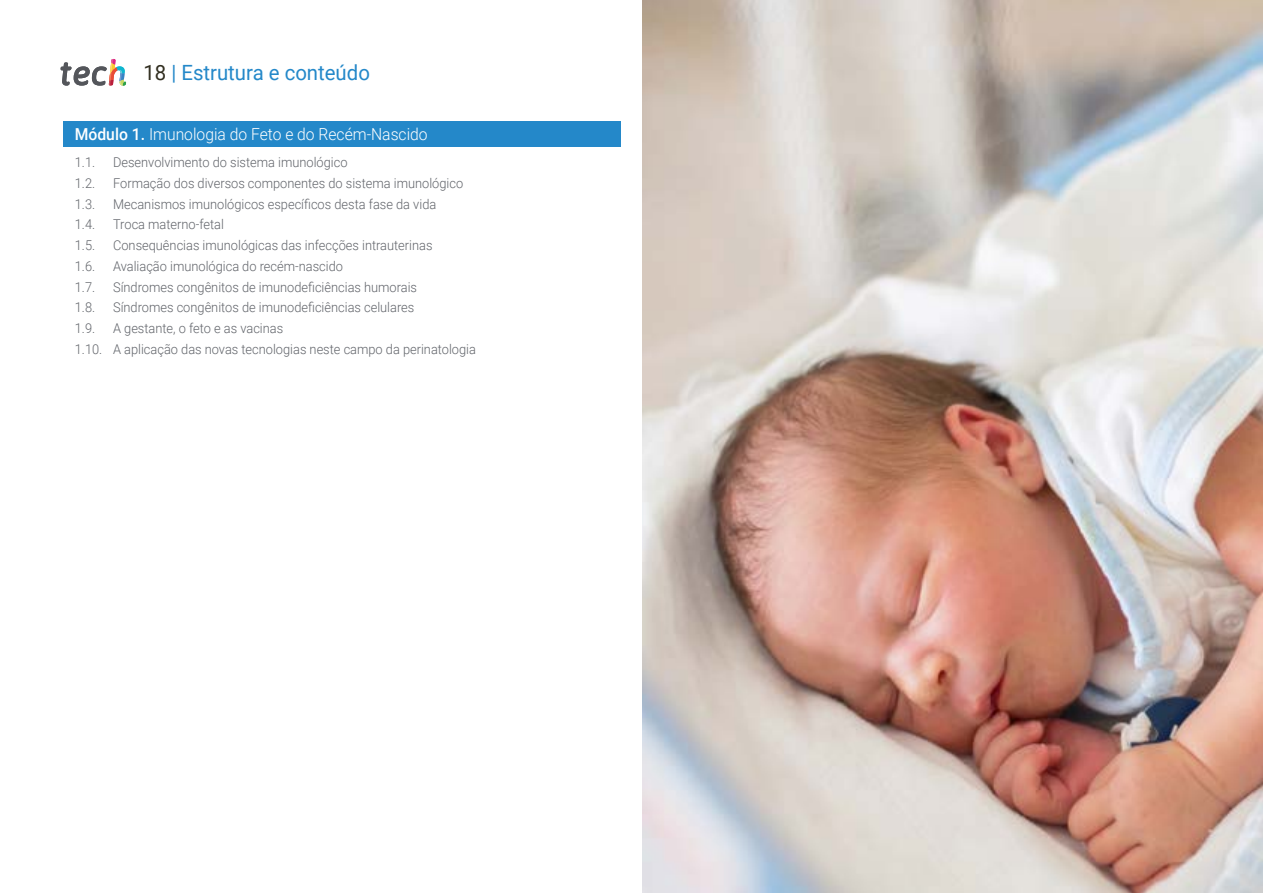
<style>
.page{position:relative;width:1263px;height:893px;background:#fff}
.page>*{position:absolute;margin:0;border:0;box-sizing:border-box;transform-origin:0 0}
.t1{font:21px "Roboto";color:#2488c9}
.t2{font:300 16.5px "Roboto";color:#fff;scale:.95 1}
.t3{font:300 13.5px/20.7px "Roboto";color:#61646a;scale:.95 1}
.s1{color:#312e20}
.s2{font-weight:500}
</style>
<div class="page">
<img style="left:642px;top:0;width:621px;height:893px">
<div style="left:64px;top:121px;width:557px;height:25px;background:#2488c9"></div>
<svg style="left:61px;top:59px;width:65px;height:27px"></svg>
<h1 class="t1" style="left:144px;top:57px;width:228px"><span class="s1">18</span> | Estrutura e conteúdo</h1>
<p class="t2" style="left:75px;top:123px;width:373px"><span class="s2">Módulo 1.</span> Imunologia do Feto e do Recém-Nascido</p>
<p class="t3" style="left:75px;top:151px;width:23px">1.1.</p>
<p class="t3" style="left:113px;top:151px;width:248px">Desenvolvimento do sistema imunológico</p>
<p class="t3" style="left:75px;top:172px;width:23px">1.2.</p>
<p class="t3" style="left:113px;top:172px;width:370px">Formação dos diversos componentes do sistema imunológico</p>
<p class="t3" style="left:75px;top:193px;width:23px">1.3.</p>
<p class="t3" style="left:113px;top:193px;width:342px">Mecanismos imunológicos específicos desta fase da vida</p>
<p class="t3" style="left:75px;top:214px;width:23px">1.4.</p>
<p class="t3" style="left:113px;top:214px;width:118px">Troca materno-fetal</p>
<p class="t3" style="left:75px;top:234px;width:23px">1.5.</p>
<p class="t3" style="left:113px;top:234px;width:338px">Consequências imunológicas das infecções intrauterinas</p>
<p class="t3" style="left:75px;top:255px;width:23px">1.6.</p>
<p class="t3" style="left:113px;top:255px;width:244px">Avaliação imunológica do recém-nascido</p>
<p class="t3" style="left:75px;top:276px;width:23px">1.7.</p>
<p class="t3" style="left:113px;top:276px;width:321px">Síndromes congênitos de imunodeficiências humorais</p>
<p class="t3" style="left:75px;top:297px;width:23px">1.8.</p>
<p class="t3" style="left:113px;top:297px;width:319px">Síndromes congênitos de imunodeficiências celulares</p>
<p class="t3" style="left:75px;top:317px;width:23px">1.9.</p>
<p class="t3" style="left:75px;top:317px;width:424px;text-indent:38px">A gestante, o feto e as vacinas<br>1.10. A aplicação das novas tecnologias neste campo da perinatologia</p>
</div>
